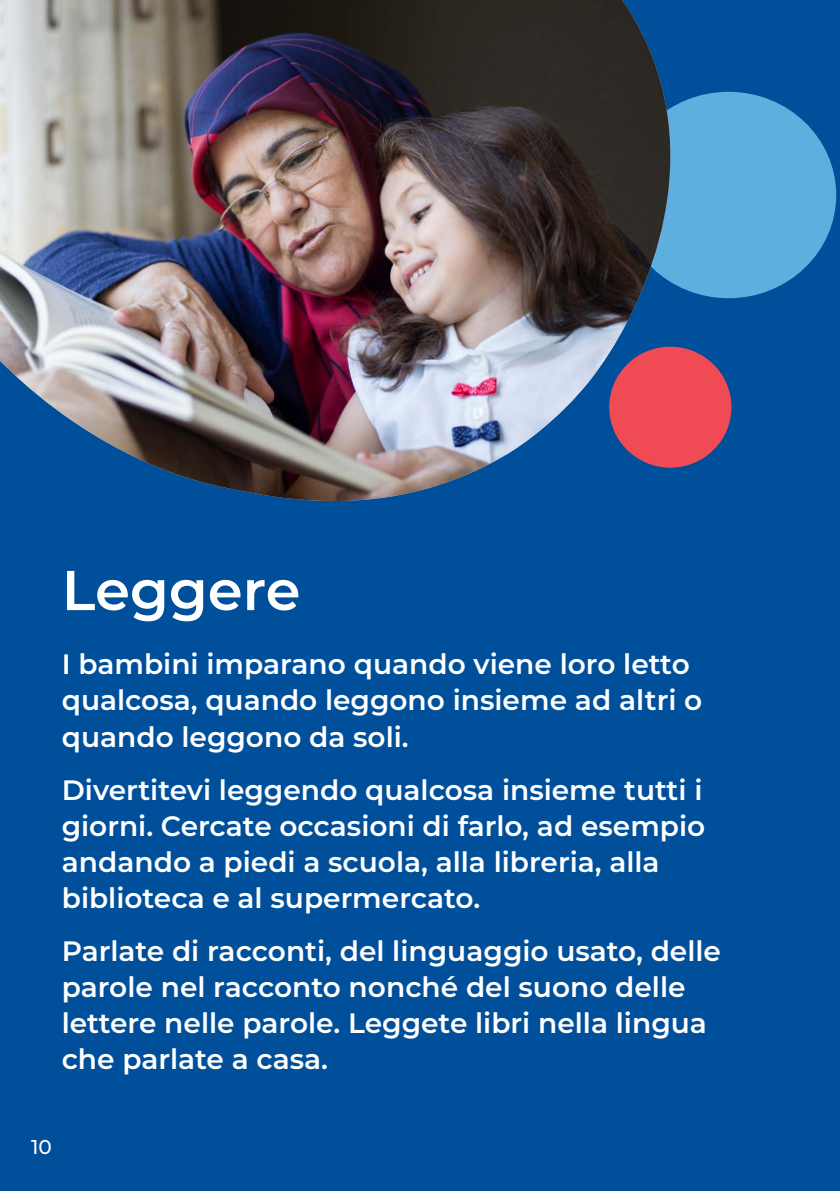
<style>
.page{position:relative;width:840px;height:1191px;background:#fff}
.page>*{position:absolute;margin:0;border:0;box-sizing:border-box;transform-origin:0 0}
.Heading_2_-_white{font:600 56px "Montserrat";color:#fff}
.Section_intro_text{font:600 28px/36px "Montserrat";color:#fff}
.t1{font:500 20px "Montserrat";color:#fff}
</style>
<div class="page">
<div style="left:0;top:0;width:839px;height:1191px;background:#004f9a"></div>
<div style="left:620px;top:92px;width:215px;height:206px;background:#5eaee0;border-radius:50%"></div>
<img style="left:0;top:0;width:705px;height:501px">
<div style="left:609px;top:347px;width:122px;height:120px;background:#f04b54;border-radius:50%"></div>
<h2 class="Heading_2_-_white" style="left:62px;top:550px;width:240px">Leggere</h2>
<p class="Section_intro_text" style="left:62px;top:645px;width:641px">I bambini imparano quando viene loro letto qualcosa, quando leggono insieme ad altri o quando leggono da soli.</p>
<p class="Section_intro_text" style="left:62px;top:770px;width:644px">Divertitevi leggendo qualcosa insieme tutti i giorni. Cercate occasioni di farlo, ad esempio andando a piedi a scuola, alla libreria, alla biblioteca e al supermercato.</p>
<p class="Section_intro_text" style="left:62px;top:931px;width:660px">Parlate di racconti, del linguaggio usato, delle parole nel racconto nonché del suono delle lettere nelle parole. Leggete libri nella lingua che parlate a casa.</p>
<p class="t1" style="left:31px;top:1132px;width:22px">10</p>
</div>
